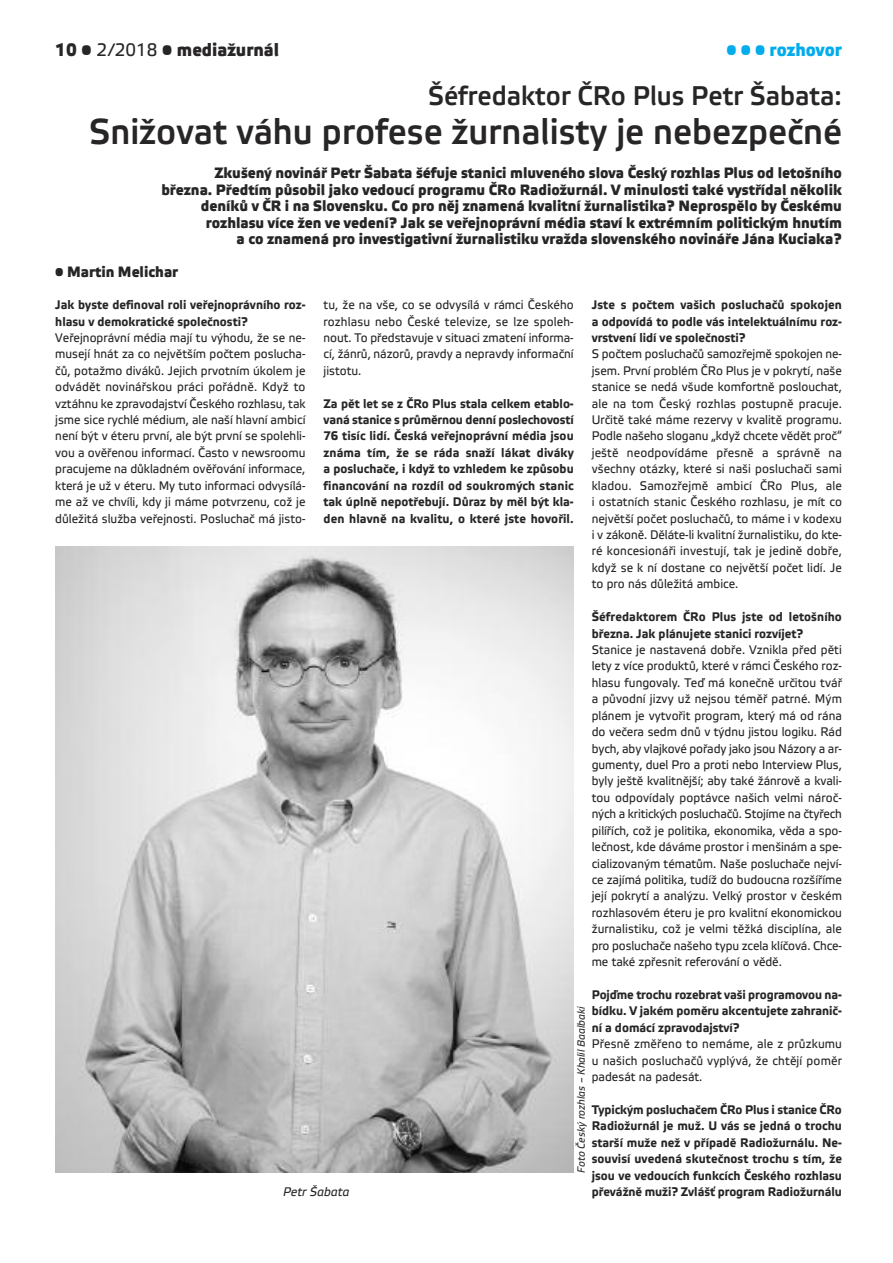
<style>
.page{position:relative;width:893px;height:1263px;background:#fff}
.page>*{position:absolute;margin:0;border:0;box-sizing:border-box;transform-origin:0 0}
.t1{font:500 36px "Etelka";color:#272526;scale:.95 1}
.t2{font:500 27px "Etelka";color:#272526;scale:.95 1}
.t3{font:500 18px "Etelka";color:#272526;scale:.95 1}
.t4{font:500 18px "Etelka";color:#00acec;scale:.95 1}
.t5{font:500 15px/16.4px "Etelka";color:#272526;text-align:right;scale:.95 1}
.t6{font:12.45px/16.4px "Etelka Text";color:#272526;text-align:justify;scale:.95 1}
.t7{font:700 12.45px/16.4px "Etelka Text";color:#272526;text-align:justify;scale:.95 1}
.t8{font:italic 12.45px "Etelka Text";color:#272526;scale:.95 1}
.t9{font:italic 10.5px "Etelka Text";color:#272526;scale:.95 1}
.s1{font-family:"Etelka Text";font-weight:400}
</style>
<div class="page">
<img style="left:55px;top:547px;width:518px;height:625px">
<h3 class="t3" style="left:55px;top:43px;width:237px">10 • <span class="s1">2/2018</span> • mediažurnál</h3>
<h3 class="t4" style="left:727px;top:43px;width:123px">• • • rozhovor</h3>
<h2 class="t2" style="left:428px;top:86px;width:437px">Šéfredaktor ČRo Plus Petr Šabata:</h2>
<h1 class="t1" style="left:89px;top:119px;width:794px">Snižovat váhu profese žurnalisty je nebezpečné</h1>
<p class="t5" style="left:161px;top:166px;width:718px">Zkušený novinář Petr Šabata šéfuje stanici mluveného slova Český rozhlas Plus od letošního března. Předtím působil jako vedoucí programu ČRo Radiožurnál. V minulosti také vystřídal několik deníků v ČR i na Slovensku. Co pro něj znamená kvalitní žurnalistika? Neprospělo by Českému rozhlasu více žen ve vedení? Jak se veřejnoprávní média staví k extrémním politickým hnutím<br>a co znamená pro investigativní žurnalistiku vražda slovenského novináře Jána Kuciaka?</p>
<p class="t5" style="left:55px;top:265px;width:131px">• Martin Melichar</p>
<p class="t6" style="left:323px;top:298px;width:265px">tu, že na vše, co se odvysílá v rámci Českého rozhlasu nebo České televize, se lze spoleh&shy;nout. To představuje v situaci zmatení informa&shy;cí, žánrů, názorů, pravdy a nepravdy informační jistotu.</p>
<p class="t7" style="left:323px;top:396px;width:265px">Za pět let se z ČRo Plus stala celkem etablo&shy;vaná stanice s průměrnou denní poslechovostí 76 tisíc lidí. Česká veřejnoprávní média jsou známa tím, že se ráda snaží lákat diváky a posluchače, i když to vzhledem ke způsobu financování na rozdíl od soukromých stanic tak úplně nepotřebují. Důraz by měl být kla&shy;den hlavně na kvalitu, o které jste hovořil.</p>
<p class="t7" style="left:592px;top:298px;width:265px">Jste s počtem vašich posluchačů spokojen a odpovídá to podle vás intelektuálnímu roz&shy;vrstvení lidí ve společnosti?</p>
<p class="t6" style="left:592px;top:347px;width:265px">S počtem posluchačů samozřejmě spokojen ne&shy;jsem. První problém ČRo Plus je v pokrytí, naše stanice se nedá všude komfortně poslouchat, ale na tom Český rozhlas postupně pracuje.<br>Určitě také máme rezervy v kvalitě programu.<br>Podle našeho sloganu „když chcete vědět proč“ ještě neodpovídáme přesně a správně na všechny otázky, které si naši posluchači sami kladou. Samozřejmě ambicí ČRo Plus, ale i ostatních stanic Českého rozhlasu, je mít co největší počet posluchačů, to máme i v kodexu i v zákoně. Děláte-li kvalitní žurnalistiku, do kte&shy;ré koncesionáři investují, tak je jedině dobře, když se k ní dostane co největší počet lidí. Je to pro nás důležitá ambice.</p>
<p class="t7" style="left:592px;top:610px;width:265px">Šéfredaktorem ČRo Plus jste od letošního března. Jak plánujete stanici rozvíjet?</p>
<p class="t6" style="left:592px;top:643px;width:265px">Stanice je nastavená dobře. Vznikla před pěti lety z více produktů, které v rámci Českého roz&shy;hlasu fungovaly. Teď má konečně určitou tvář a původní jizvy už nejsou téměř patrné. Mým plánem je vytvořit program, který má od rána do večera sedm dnů v týdnu jistou logiku. Rád bych, aby vlajkové pořady jako jsou Názory a ar&shy;gumenty, duel Pro a proti nebo Interview Plus, byly ještě kvalitnější; aby také žánrově a kvali&shy;tou odpovídaly poptávce našich velmi nároč&shy;ných a kritických posluchačů. Stojíme na čtyřech pilířích, což je politika, ekonomika, věda a spo&shy;lečnost, kde dáváme prostor i menšinám a spe&shy;cializovaným tématům. Naše posluchače nejví&shy;ce zajímá politika, tudíž do budoucna rozšíříme její pokrytí a analýzu. Velký prostor v českém rozhlasovém éteru je pro kvalitní ekonomickou žurnalistiku, což je velmi těžká disciplína, ale pro posluchače našeho typu zcela klíčová. Chce&shy;me také zpřesnit referování o vědě.</p>
<p class="t7" style="left:592px;top:988px;width:265px">Pojďme trochu rozebrat vaši programovou na&shy;bídku. V jakém poměru akcentujete zahranič&shy;ní a domácí zpravodajství?</p>
<p class="t6" style="left:592px;top:1037px;width:265px">Přesně změřeno to nemáme, ale z průzkumu u našich posluchačů vyplývá, že chtějí poměr padesát na padesát.</p>
<p class="t7" style="left:592px;top:1102px;width:265px">Typickým posluchačem ČRo Plus i stanice ČRo Radiožurnál je muž. U vás se jedná o trochu starší muže než v případě Radiožurnálu. Ne&shy;souvisí uvedená skutečnost trochu s tím, že jsou ve vedoucích funkcích Českého rozhlasu převážně muži? Zvlášť program Radiožurnálu</p>
<p class="t7" style="left:55px;top:298px;width:265px">Jak byste definoval roli veřejnoprávního roz&shy;hlasu v demokratické společnosti?</p>
<p class="t6" style="left:55px;top:331px;width:265px">Veřejnoprávní média mají tu výhodu, že se ne&shy;musejí hnát za co největším počtem poslucha&shy;čů, potažmo diváků. Jejich prvotním úkolem je odvádět novinářskou práci pořádně. Když to vztáhnu ke zpravodajství Českého rozhlasu, tak jsme sice rychlé médium, ale naší hlavní ambicí není být v éteru první, ale být první se spolehli&shy;vou a ověřenou informací. Často v newsroomu pracujeme na důkladném ověřování informace, která je už v éteru. My tuto informaci odvysílá&shy;me až ve chvíli, kdy ji máme potvrzenu, což je důležitá služba veřejnosti. Posluchač má jisto-</p>
<p class="t9" style="left:578px;top:1172px;width:176px;rotate:-90deg">Foto Český rozhlas – Khalil Baalbaki</p>
<p class="t8" style="left:283px;top:1187px;width:71px">Petr Šabata</p>
</div>
